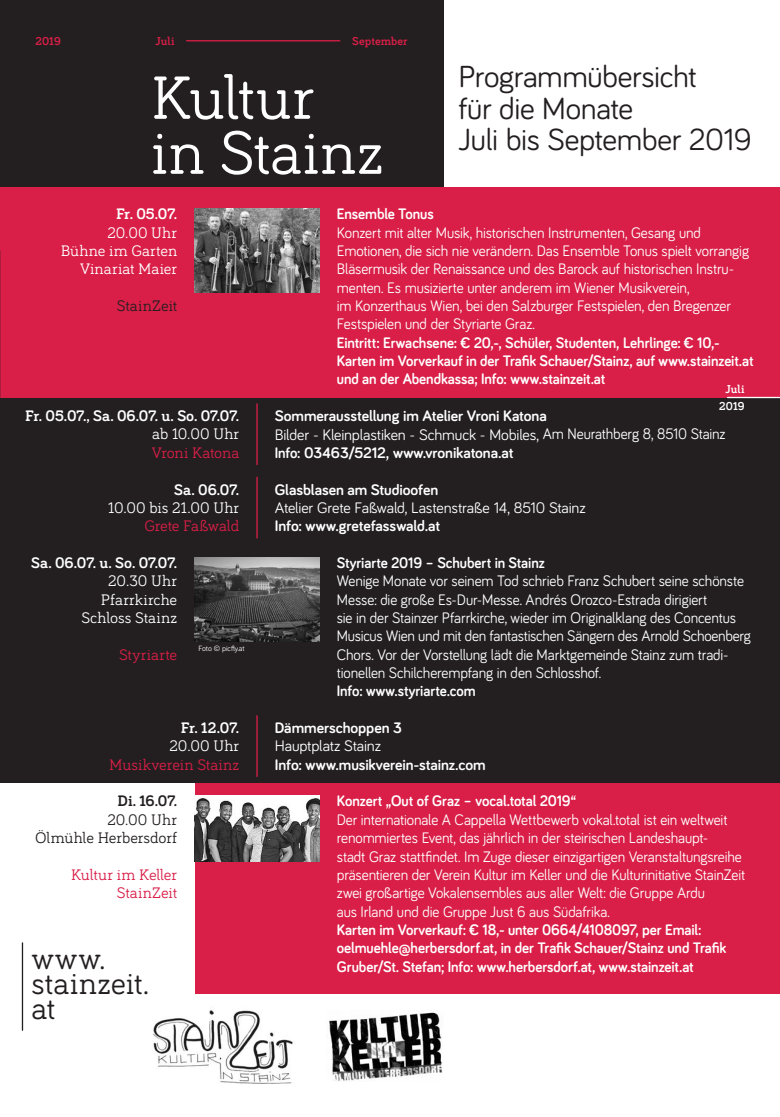
<style>
.page{position:relative;width:780px;height:1117px;background:#fff}
.page>*{position:absolute;margin:0;border:0;box-sizing:border-box;transform-origin:0 0}
.t1{font:62.75px/55px "Bariol Serif";color:#fff}
.t2{font:31.38px/31.4px "Bariol";letter-spacing:-.01em;color:#231f20}
.t3{font:31.38px/25.1px "Bariol Serif";letter-spacing:-.005em;color:#231f20}
.t4{font:15.75px/18.4px "Bariol";letter-spacing:-.01em;color:#fff;scale:.95 1}
.t5{font:700 15.75px/18.4px "Bariol";letter-spacing:-.005em;color:#fff;scale:.95 1}
.t6{font:700 15.75px "Bariol";letter-spacing:-.005em;color:#fff}
.t7{font:15.75px "Bariol";letter-spacing:-.01em;color:#fff}
.t8{font:15.75px/18.4px "Bariol Serif";letter-spacing:.005em;color:#fff;text-align:right}
.t9{font:700 15.75px "Bariol Serif";color:#fff}
.t10{font:15.75px/18.4px "Bariol Serif";color:#d91e47;text-align:right}
.t11{font:15.75px/18.4px "Bariol Serif";color:#231f20;text-align:right}
.t12{font:700 15.75px "Bariol Serif";color:#231f20}
.t13{font:700 11.75px "Bariol Serif";letter-spacing:.005em;color:#d91e47}
.t14{font:700 11.75px "Bariol Serif";letter-spacing:.005em;color:#fff}
.t15{font:7.88px "Bariol";color:#fff}
</style>
<div class="page">
<div style="left:0;top:397px;width:780px;height:385px;background:#231f20"></div>
<div style="left:195px;top:782px;width:585px;height:211px;background:#d91e47"></div>
<div style="left:0;top:0;width:443px;height:186px;background:#231f20"></div>
<div style="left:0;top:186px;width:780px;height:211px;background:#d91e47"></div>
<hr style="left:187px;top:40px;width:153px;height:1px;background:#d91e47">
<img style="left:153px;top:1010px;width:140px;height:74px">
<img style="left:329px;top:1012px;width:114px;height:69px">
<hr style="left:727px;top:397px;width:53px;height:1px;background:#fff">
<hr style="left:256px;top:477px;width:2px;height:61px;background:#d91e47">
<hr style="left:256px;top:715px;width:2px;height:61px;background:#d91e47">
<hr style="left:22px;top:942px;width:1px;height:87px;background:#231f20">
<hr style="left:256px;top:404px;width:2px;height:60px;background:#d91e47">
<img style="left:195px;top:209px;width:124px;height:83px">
<img style="left:195px;top:557px;width:124px;height:84px">
<img style="left:195px;top:795px;width:124px;height:66px">
<p class="t13" style="left:35px;top:33px;width:27px">2019</p>
<p class="t13" style="left:155px;top:33px;width:21px">Juli</p>
<p class="t13" style="left:352px;top:33px;width:57px">September</p>
<h2 class="t2" style="left:458px;top:59px;width:294px">Programmübersicht<br>für die Monate<br>Juli bis September 2019</h2>
<h1 class="t1" style="left:151px;top:66px;width:234px">Kultur in Stainz</h1>
<p class="t5" style="left:337px;top:204px;width:103px">Ensemble Tonus</p>
<p class="t4" style="left:337px;top:222px;width:435px">Konzert mit alter Musik, historischen Instrumenten, Gesang und Emotionen, die sich nie verändern. Das Ensemble Tonus spielt vorrangig Bläsermusik der Renaissance und des Barock auf historischen Instru&shy;menten. Es musizierte unter anderem im Wiener Musikverein,<br>im Konzerthaus Wien, bei den Salzburger Festspielen, den Bregenzer Festspielen und der Styriarte Graz.</p>
<p class="t5" style="left:337px;top:332px;width:440px">Eintritt: Erwachsene: € 20,-, Schüler, Studenten, Lehrlinge: € 10,-<br>Karten im Vorverkauf in der Trafik Schauer/Stainz, auf www.stainzeit.at und an der Abendkassa; Info: www.stainzeit.at</p>
<p class="t9" style="left:116px;top:203px;width:63px">Fr. 05.07.</p>
<p class="t8" style="left:61px;top:222px;width:118px">20.00 Uhr<br>Bühne im Garten<br>Vinariat Maier</p>
<p class="t11" style="left:117px;top:295px;width:62px">StainZeit</p>
<p class="t14" style="left:725px;top:380px;width:21px">Juli</p>
<p class="t9" style="left:25px;top:405px;width:215px">Fr. 05.07., Sa. 06.07. u. So. 07.07.</p>
<p class="t8" style="left:152px;top:424px;width:88px">ab 10.00 Uhr</p>
<p class="t10" style="left:152px;top:442px;width:89px">Vroni Katona</p>
<p class="t9" style="left:174px;top:478px;width:67px">Sa. 06.07.</p>
<p class="t8" style="left:108px;top:497px;width:133px">10.00 bis 21.00 Uhr</p>
<p class="t10" style="left:144px;top:515px;width:96px">Grete Faßwald</p>
<p class="t9" style="left:31px;top:551px;width:148px">Sa. 06.07. u. So. 07.07.</p>
<p class="t8" style="left:81px;top:570px;width:97px">20.30 Uhr<br>Pfarrkirche<br>Schloss Stainz</p>
<p class="t10" style="left:119px;top:644px;width:60px">Styriarte</p>
<p class="t15" style="left:198px;top:642px;width:48px">Foto © picfly.at</p>
<p class="t9" style="left:181px;top:716px;width:60px">Fr. 12.07.</p>
<p class="t8" style="left:169px;top:735px;width:71px">20.00 Uhr</p>
<p class="t10" style="left:109px;top:754px;width:131px">Musikverein Stainz</p>
<p class="t12" style="left:118px;top:790px;width:61px">Di. 16.07.</p>
<p class="t11" style="left:35px;top:809px;width:143px">20.00 Uhr<br>Ölmühle Herbersdorf</p>
<p class="t10" style="left:71px;top:864px;width:107px">Kultur im Keller<br>StainZeit</p>
<h2 class="t3" style="left:31px;top:943px;width:119px">www. stainzeit. at</h2>
<p class="t14" style="left:719px;top:398px;width:27px">2019</p>
<p class="t6" style="left:275px;top:405px;width:273px">Sommerausstellung im Atelier Vroni Katona</p>
<p class="t7" style="left:275px;top:423px;width:452px">Bilder - Kleinplastiken - Schmuck - Mobiles, Am Neurathberg 8, 8510 Stainz</p>
<p class="t5" style="left:275px;top:442px;width:253px">Info: 03463/5212, www.vronikatona.at</p>
<p class="t6" style="left:275px;top:478px;width:165px">Glasblasen am Studioofen</p>
<p class="t7" style="left:275px;top:497px;width:312px">Atelier Grete Faßwald, Lastenstraße 14, 8510 Stainz</p>
<p class="t6" style="left:275px;top:515px;width:167px">Info: www.gretefasswald.at</p>
<p class="t5" style="left:337px;top:552px;width:220px">Styriarte 2019 – Schubert in Stainz</p>
<p class="t4" style="left:337px;top:571px;width:437px">Wenige Monate vor seinem Tod schrieb Franz Schubert seine schönste Messe: die große Es-Dur-Messe. Andrés Orozco-Estrada dirigiert<br>sie in der Stainzer Pfarrkirche, wieder im Originalklang des Concentus Musicus Wien und mit den fantastischen Sängern des Arnold Schoenberg Chors. Vor der Vorstellung lädt die Marktgemeinde Stainz zum tradi&shy;tionellen Schilcherempfang in den Schlosshof.</p>
<p class="t5" style="left:337px;top:681px;width:148px">Info: www.styriarte.com</p>
<p class="t6" style="left:275px;top:716px;width:129px">Dämmerschoppen 3</p>
<p class="t7" style="left:275px;top:735px;width:108px">Hauptplatz Stainz</p>
<p class="t6" style="left:275px;top:753px;width:212px">Info: www.musikverein-stainz.com</p>
<p class="t5" style="left:337px;top:791px;width:253px">Konzert „Out of Graz – vocal.total 2019“</p>
<p class="t4" style="left:337px;top:809px;width:431px">Der internationale A Cappella Wettbewerb vokal.total ist ein weltweit renommiertes Event, das jährlich in der steirischen Landeshaupt-<br>stadt Graz stattfindet. Im Zuge dieser einzigartigen Veranstaltungsreihe präsentieren der Verein Kultur im Keller und die Kulturinitiative StainZeit zwei großartige Vokalensembles aus aller Welt: die Gruppe Ardu<br>aus Irland und die Gruppe Just 6 aus Südafrika.</p>
<p class="t5" style="left:337px;top:919px;width:411px">Karten im Vorverkauf: € 18,- unter 0664/4108097, per Email: oelmuehle@herbersdorf.at, in der Trafik Schauer/Stainz und Trafik<br>Gruber/St. Stefan; Info: www.herbersdorf.at, www.stainzeit.at</p>
</div>
